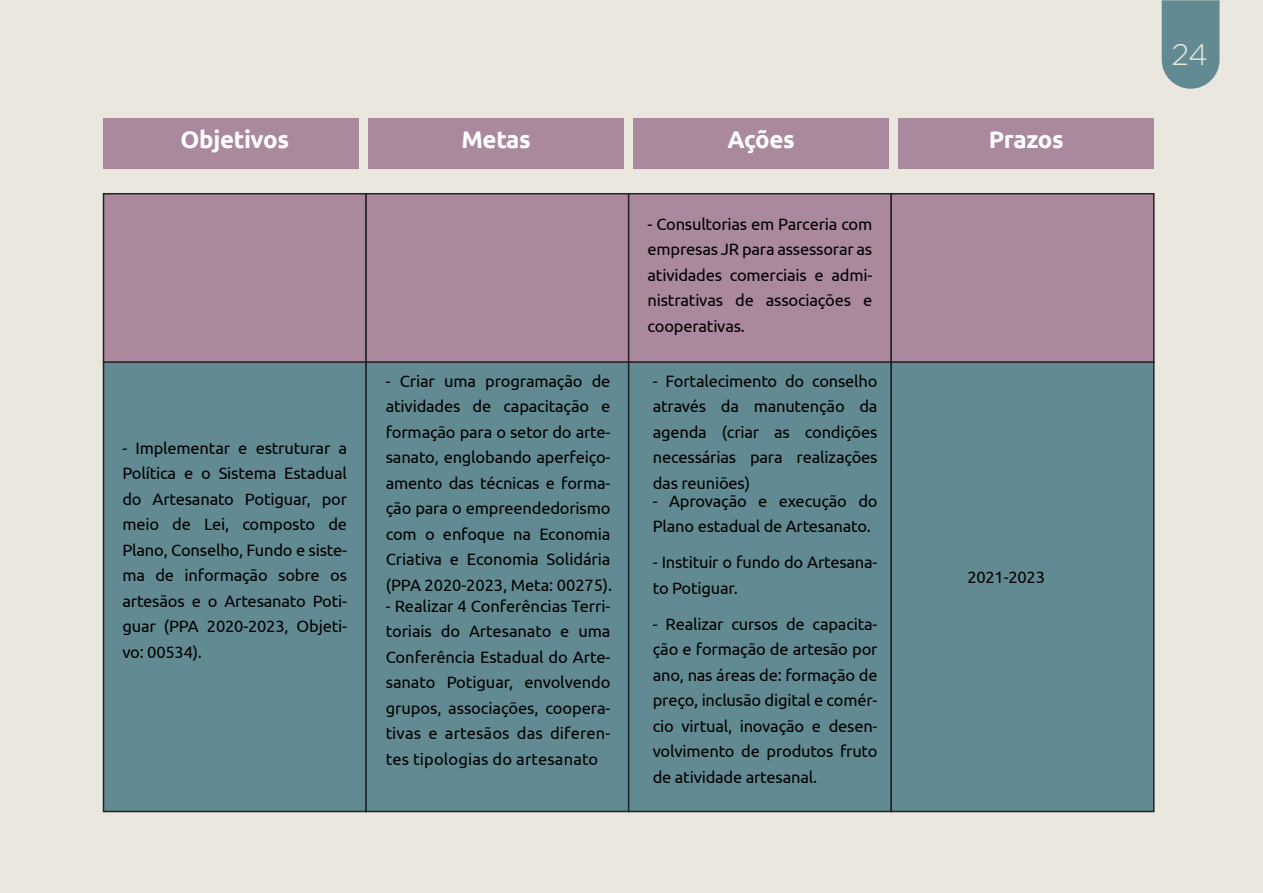
<style>
.page{position:relative;width:1263px;height:893px;background:#eae8de}
.page>*{position:absolute;margin:0;border:0;box-sizing:border-box;transform-origin:0 0}
.t1{font:300 30px "Gotham";color:#eae8de}
.t2{font:700 24px "Ubuntu";letter-spacing:-.01em;color:#fff}
.t3{font:16.5px/25.5px "Ubuntu";letter-spacing:-.015em;color:#000;text-align:justify}
</style>
<div class="page">
<div style="left:103px;top:193px;width:264px;height:170px;background:#aa889d;border:2px solid #232323"></div>
<div style="left:365px;top:193px;width:264px;height:170px;background:#aa889d;border:2px solid #232323"></div>
<div style="left:628px;top:193px;width:264px;height:170px;background:#aa889d;border:2px solid #232323"></div>
<div style="left:890px;top:193px;width:264px;height:170px;background:#aa889d;border:2px solid #232323"></div>
<div style="left:103px;top:361px;width:264px;height:451px;background:#628a92;border:2px solid #232323"></div>
<div style="left:365px;top:361px;width:264px;height:451px;background:#628a92;border:2px solid #232323"></div>
<div style="left:628px;top:361px;width:264px;height:451px;background:#628a92;border:2px solid #232323"></div>
<div style="left:890px;top:361px;width:264px;height:451px;background:#628a92;border:2px solid #232323"></div>
<div style="left:103px;top:118px;width:256px;height:50px;background:#aa889d"></div>
<div style="left:368px;top:118px;width:256px;height:50px;background:#aa889d"></div>
<div style="left:633px;top:118px;width:256px;height:50px;background:#aa889d"></div>
<div style="left:898px;top:118px;width:256px;height:50px;background:#aa889d"></div>
<svg style="left:1162px;top:0;width:57px;height:89px;background:#6b9097"></svg>
<h2 class="t2" style="left:181px;top:125px;width:110px">Objetivos</h2>
<h2 class="t2" style="left:461px;top:125px;width:71px">Metas</h2>
<h2 class="t2" style="left:727px;top:125px;width:69px">Ações</h2>
<h2 class="t2" style="left:989px;top:125px;width:77px">Prazos</h2>
<p class="t3" style="left:122px;top:434px;width:226px">- Implementar e estruturar a Política e o Sistema Estadual do Artesanato Potiguar, por meio de Lei, composto de Plano, Conselho, Fundo e siste&shy;ma de informação sobre os artesãos e o Artesanato Poti&shy;guar (PPA 2020-2023, Objeti&shy;vo: 00534).</p>
<p class="t3" style="left:386px;top:368px;width:228px">- Criar uma programação de atividades de capacitação e formação para o setor do arte&shy;sanato, englobando aperfeiço&shy;amento das técnicas e forma&shy;ção para o empreendedorismo com o enfoque na Economia Criativa e Economia Solidária (PPA 2020-2023, Meta: 00275).</p>
<p class="t3" style="left:386px;top:593px;width:226px">- Realizar 4 Conferências Terri&shy;toriais do Artesanato e uma Conferência Estadual do Arte&shy;sanato Potiguar, envolvendo grupos, associações, coopera&shy;tivas e artesãos das diferen&shy;tes tipologias do artesanato</p>
<p class="t3" style="left:648px;top:211px;width:226px">- Consultorias em Parceria com empresas JR para assessorar as atividades comerciais e admi&shy;nistrativas de associações e cooperativas.</p>
<p class="t3" style="left:653px;top:368px;width:226px">- Fortalecimento do conselho através da manutenção da agenda (criar as condições necessárias para realizações das reuniões)</p>
<p class="t3" style="left:653px;top:487px;width:226px">- Aprovação e execução do<br>Plano estadual de Artesanato.</p>
<p class="t3" style="left:653px;top:549px;width:226px">- Instituir o fundo do Artesana&shy;to Potiguar.</p>
<p class="t3" style="left:653px;top:610px;width:226px">- Realizar cursos de capacita&shy;ção e formação de artesão por ano, nas áreas de: formação de preço, inclusão digital e comér&shy;cio virtual, inovação e desen&shy;volvimento de produtos fruto de atividade artesanal.</p>
<p class="t3" style="left:967px;top:563px;width:79px">2021-2023</p>
<h1 class="t1" style="left:1171px;top:38px;width:38px">24</h1>
</div>
